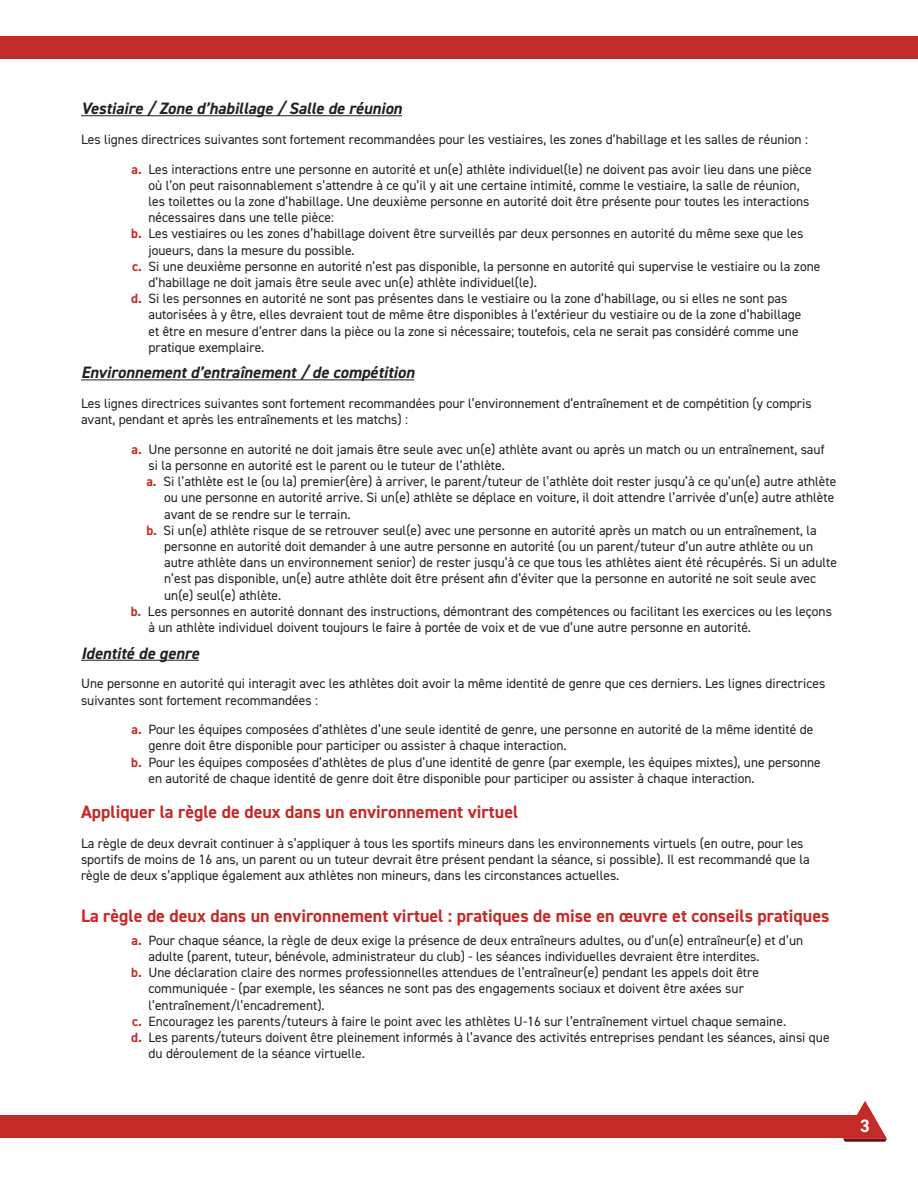
<style>
.page{position:relative;width:918px;height:1188px;background:#fff}
.page>*{position:absolute;margin:0;border:0;box-sizing:border-box;transform-origin:0 0}
.section_subtitles{font:700 18px "DIN2014";color:#c42a27}
.section_subtitles_mo{font:700 18px "DIN2014";color:#c42a27}
.t1{font:700 18px "DIN2014";color:#fff}
.section_subtitles_2{font:italic 700 16.5px "DIN2014";color:#231f20}
.Body_text{font:13.5px/16.2px "DIN2014";color:#231f20}
.s1{font-weight:700;color:#c42a27}
</style>
<div class="page">
<div style="left:0;top:1115px;width:864px;height:22px;background:#c42a27"></div>
<svg style="left:843px;top:1101px;width:44px;height:41px"></svg>
<div style="left:0;top:37px;width:918px;height:22px;background:#c42a27"></div>
<hr style="left:81px;top:115px;width:321px;height:1px;background:#231f20">
<hr style="left:81px;top:379px;width:333px;height:1px;background:#231f20">
<hr style="left:81px;top:660px;width:118px;height:1px;background:#231f20">
<p class="section_subtitles_2" style="left:81px;top:97px;width:322px">Vestiaire / Zone d’habillage / Salle de réunion</p>
<p class="Body_text" style="left:81px;top:131px;width:728px">Les lignes directrices suivantes sont fortement recommandées pour les vestiaires, les zones d’habillage et les salles de réunion :</p>
<p class="Body_text" style="left:148px;top:161px;width:665px;text-indent:-17px"><span class="s1">a.</span> Les interactions entre une personne en autorité et un(e) athlète individuel(le) ne doivent pas avoir lieu dans une pièce où l’on peut raisonnablement s’attendre à ce qu’il y ait une certaine intimité, comme le vestiaire, la salle de réunion, les toilettes ou la zone d’habillage. Une deuxième personne en autorité doit être présente pour toutes les interactions nécessaires dans une telle pièce:</p>
<p class="Body_text" style="left:148px;top:225px;width:657px;text-indent:-17px"><span class="s1">b.</span> Les vestiaires ou les zones d’habillage doivent être surveillés par deux personnes en autorité du même sexe que les joueurs, dans la mesure du possible.</p>
<p class="Body_text" style="left:148px;top:258px;width:673px;text-indent:-16px"><span class="s1">c.</span> Si une deuxième personne en autorité n’est pas disponible, la personne en autorité qui supervise le vestiaire ou la zone d’habillage ne doit jamais être seule avec un(e) athlète individuel(le).</p>
<p class="Body_text" style="left:148px;top:290px;width:654px;text-indent:-17px"><span class="s1">d.</span> Si les personnes en autorité ne sont pas présentes dans le vestiaire ou la zone d’habillage, ou si elles ne sont pas autorisées à y être, elles devraient tout de même être disponibles à l’extérieur du vestiaire ou de la zone d’habillage et être en mesure d’entrer dans la pièce ou la zone si nécessaire; toutefois, cela ne serait pas considéré comme une pratique exemplaire.</p>
<p class="section_subtitles_2" style="left:81px;top:362px;width:335px">Environnement d’entraînement / de compétition</p>
<p class="Body_text" style="left:81px;top:395px;width:732px">Les lignes directrices suivantes sont fortement recommandées pour l’environnement d’entraînement et de compétition (y compris avant, pendant et après les entraînements et les matchs) :</p>
<p class="Body_text" style="left:148px;top:441px;width:678px;text-indent:-17px"><span class="s1">a.</span> Une personne en autorité ne doit jamais être seule avec un(e) athlète avant ou après un match ou un entraînement, sauf si la personne en autorité est le parent ou le tuteur de l’athlète.</p>
<p class="Body_text" style="left:164px;top:473px;width:674px;text-indent:-18px"><span class="s1">a.</span> Si l’athlète est le (ou la) premier(ère) à arriver, le parent/tuteur de l’athlète doit rester jusqu’à ce qu’un(e) autre athlète ou une personne en autorité arrive. Si un(e) athlète se déplace en voiture, il doit attendre l’arrivée d’un(e) autre athlète avant de se rendre sur le terrain.</p>
<p class="Body_text" style="left:164px;top:522px;width:674px;text-indent:-18px"><span class="s1">b.</span> Si un(e) athlète risque de se retrouver seul(e) avec une personne en autorité après un match ou un entraînement, la personne en autorité doit demander à une autre personne en autorité (ou un parent/tuteur d’un autre athlète ou un autre athlète dans un environnement senior) de rester jusqu’à ce que tous les athlètes aient été récupérés. Si un adulte n’est pas disponible, un(e) autre athlète doit être présent afin d’éviter que la personne en autorité ne soit seule avec un(e) seul(e) athlète.</p>
<p class="Body_text" style="left:148px;top:603px;width:685px;text-indent:-18px"><span class="s1">b.</span> Les personnes en autorité donnant des instructions, démontrant des compétences ou facilitant les exercices ou les leçons à un athlète individuel doivent toujours le faire à portée de voix et de vue d’une autre personne en autorité.</p>
<p class="section_subtitles_2" style="left:81px;top:642px;width:120px">Identité de genre</p>
<p class="Body_text" style="left:81px;top:675px;width:746px">Une personne en autorité qui interagit avec les athlètes doit avoir la même identité de genre que ces derniers. Les lignes directrices suivantes sont fortement recommandées :</p>
<p class="Body_text" style="left:148px;top:721px;width:666px;text-indent:-17px"><span class="s1">a.</span> Pour les équipes composées d’athlètes d’une seule identité de genre, une personne en autorité de la même identité de genre doit être disponible pour participer ou assister à chaque interaction.</p>
<p class="Body_text" style="left:148px;top:754px;width:674px;text-indent:-17px"><span class="s1">b.</span> Pour les équipes composées d’athlètes de plus d’une identité de genre (par exemple, les équipes mixtes), une personne en autorité de chaque identité de genre doit être disponible pour participer ou assister à chaque interaction.</p>
<p class="section_subtitles_mo" style="left:81px;top:800px;width:439px">Appliquer la règle de deux dans un environnement virtuel</p>
<p class="Body_text" style="left:81px;top:835px;width:730px">La règle de deux devrait continuer à s’appliquer à tous les sportifs mineurs dans les environnements virtuels (en outre, pour les sportifs de moins de 16 ans, un parent ou un tuteur devrait être présent pendant la séance, si possible). Il est recommandé que la règle de deux s’applique également aux athlètes non mineurs, dans les circonstances actuelles.</p>
<p class="section_subtitles" style="left:81px;top:904px;width:750px">La règle de deux dans un environnement virtuel : pratiques de mise en œuvre et conseils pratiques</p>
<p class="Body_text" style="left:148px;top:932px;width:656px;text-indent:-17px"><span class="s1">a.</span> Pour chaque séance, la règle de deux exige la présence de deux entraîneurs adultes, ou d’un(e) entraîneur(e) et d’un adulte (parent, tuteur, bénévole, administrateur du club) - les séances individuelles devraient être interdites.</p>
<p class="Body_text" style="left:148px;top:964px;width:612px;text-indent:-17px"><span class="s1">b.</span> Une déclaration claire des normes professionnelles attendues de l’entraîneur(e) pendant les appels doit être communiquée - (par exemple, les séances ne sont pas des engagements sociaux et doivent être axées sur l’entraînement/l’encadrement).</p>
<p class="Body_text" style="left:132px;top:1013px;width:656px"><span class="s1">c.</span> Encouragez les parents/tuteurs à faire le point avec les athlètes U-16 sur l’entraînement virtuel chaque semaine.</p>
<p class="Body_text" style="left:148px;top:1029px;width:683px;text-indent:-17px"><span class="s1">d.</span> Les parents/tuteurs doivent être pleinement informés à l’avance des activités entreprises pendant les séances, ainsi que du déroulement de la séance virtuelle.</p>
<h1 class="t1" style="left:860px;top:1114px;width:11px">3</h1>
</div>
